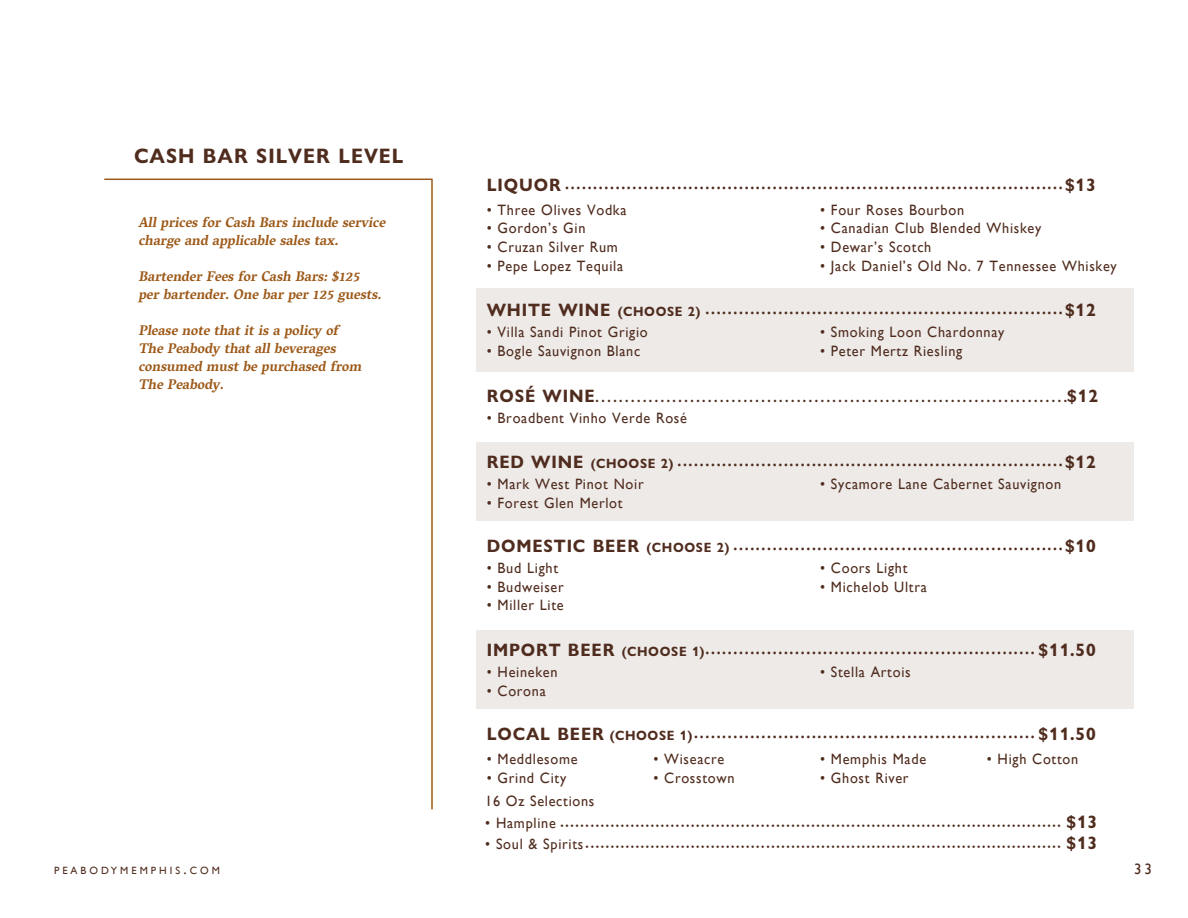
<style>
.page{position:relative;width:1188px;height:918px;background:#fff}
.page>*{position:absolute;margin:0;border:0;box-sizing:border-box;transform-origin:0 0}
.t1{font:700 21px "Gill Sans Nova";letter-spacing:.05em;color:#502c1e;scale:.95 1}
.t2{font:15px "Gill Sans";letter-spacing:.05em;color:#502c1e;scale:.95 1}
.t3{font:15px "Gill Sans";color:#502c1e}
.t4{font:italic 700 14.25px/18px "Vesper Devanagari Libre";color:#9d5918;scale:.95 1}
.t5{font:700 13.5px "Gill Sans Nova";color:#502c1e;scale:.95 1}
.t6{font:10.5px "Gill Sans";letter-spacing:.285em;color:#502c1e}
.t7{font:700 9px "Gill Sans Nova";color:#502c1e;scale:.95 1}
.t8{font:700 9px "Vesper Devanagari Libre";color:#502c1e;scale:.95 1}
.s1{font-size:18px}
.s2{font-size:13.5px}
.s3{font-family:"Gill Sans";font-weight:400;font-size:15px}
.s4{font-family:"Gill Sans Nova";font-size:18px}
.s5{font-size:15px}
</style>
<div class="page">
<svg style="left:104px;top:178px;width:329px;height:632px"></svg>
<div style="left:477px;top:442px;width:657px;height:78px;background:#edeae8"></div>
<div style="left:477px;top:630px;width:657px;height:78px;background:#edeae8"></div>
<div style="left:477px;top:288px;width:657px;height:84px;background:#edeae8"></div>
<h1 class="t1" style="left:134px;top:143px;width:285px">CASH BAR SILVER LEVEL</h1>
<h3 class="t4" style="left:139px;top:215px;width:265px">All prices for Cash Bars include service charge and applicable sales tax.</h3>
<h3 class="t4" style="left:139px;top:269px;width:261px">Bartender Fees for Cash Bars: $125 per bartender. One bar per 125 guests.</h3>
<h3 class="t4" style="left:139px;top:323px;width:239px">Please note that it is a policy of<br>The Peabody that all beverages consumed must be purchased from<br>The Peabody.</h3>
<p class="t7" style="left:487px;top:182px;width:643px"><span class="s1">LIQUOR</span> •••••••••••••••••••••••••••••••••••••••••••••••••••••••••••••••••••••••••••••••••••••••••<span class="s1">$13</span></p>
<h2 class="t2" style="left:487px;top:201px;width:149px">• Three Olives Vodka</h2>
<h2 class="t2" style="left:487px;top:220px;width:105px">• Gordon’s Gin</h2>
<h2 class="t2" style="left:487px;top:238px;width:140px">• Cruzan Silver Rum</h2>
<h2 class="t2" style="left:487px;top:257px;width:145px">• Pepe Lopez Tequila</h2>
<h2 class="t2" style="left:820px;top:201px;width:153px">• Four Roses Bourbon</h2>
<h2 class="t2" style="left:820px;top:220px;width:234px">• Canadian Club Blended Whiskey</h2>
<h2 class="t2" style="left:820px;top:238px;width:119px">• Dewar’s Scotch</h2>
<h2 class="t2" style="left:820px;top:257px;width:314px">• Jack Daniel’s Old No. 7 Tennessee Whiskey</h2>
<p class="t7" style="left:487px;top:307px;width:643px"><span class="s1">WHITE WINE</span> <span class="s2">(CHOOSE 2)</span> ••••••••••••••••••••••••••••••••••••••••••••••••••••••••••••••••<span class="s1">$12</span></p>
<h2 class="t2" style="left:487px;top:323px;width:171px">• Villa Sandi Pinot Grigio</h2>
<h2 class="t2" style="left:487px;top:342px;width:163px">• Bogle Sauvignon Blanc</h2>
<h2 class="t2" style="left:820px;top:323px;width:195px">• Smoking Loon Chardonnay</h2>
<h2 class="t2" style="left:820px;top:342px;width:151px">• Peter Mertz Riesling</h2>
<h3 class="t5" style="left:487px;top:389px;width:645px"><span class="s1">ROSÉ WINE</span>................................................................................<span class="s1">$12</span></h3>
<h2 class="t2" style="left:487px;top:409px;width:212px">• Broadbent Vinho Verde Rosé</h2>
<p class="t7" style="left:487px;top:459px;width:643px"><span class="s1">RED WINE</span> <span class="s2">(CHOOSE 2)</span> •••••••••••••••••••••••••••••••••••••••••••••••••••••••••••••••••••••<span class="s1">$12</span></p>
<h2 class="t2" style="left:487px;top:475px;width:167px">• Mark West Pinot Noir</h2>
<h2 class="t2" style="left:487px;top:494px;width:145px">• Forest Glen Merlot</h2>
<h2 class="t2" style="left:820px;top:475px;width:255px">• Sycamore Lane Cabernet Sauvignon</h2>
<p class="t7" style="left:487px;top:543px;width:643px"><span class="s1">DOMESTIC BEER</span> <span class="s2">(CHOOSE 2)</span> •••••••••••••••••••••••••••••••••••••••••••••••••••••••••••<span class="s1">$10</span></p>
<h2 class="t2" style="left:487px;top:559px;width:77px">• Bud Light</h2>
<h2 class="t2" style="left:487px;top:578px;width:83px">• Budweiser</h2>
<h2 class="t2" style="left:487px;top:597px;width:83px">• Miller Lite</h2>
<h2 class="t2" style="left:820px;top:559px;width:93px">• Coors Light</h2>
<h2 class="t2" style="left:820px;top:578px;width:114px">• Michelob Ultra</h2>
<p class="t7" style="left:487px;top:647px;width:643px"><span class="s1">IMPORT BEER</span> <span class="s2">(CHOOSE 1)</span>••••••••••••••••••••••••••••••••••••••••••••••••••••••••••• <span class="s1">$11.50</span></p>
<h2 class="t2" style="left:487px;top:663px;width:76px">• Heineken</h2>
<h2 class="t2" style="left:487px;top:682px;width:64px">• Corona</h2>
<h2 class="t2" style="left:820px;top:663px;width:97px">• Stella Artois</h2>
<p class="t7" style="left:487px;top:732px;width:643px"><span class="s1">LOCAL BEER</span> <span class="s2">(CHOOSE 1)</span>••••••••••••••••••••••••••••••••••••••••••••••••••••••••••••• <span class="s1">$11.50</span></p>
<h2 class="t2" style="left:487px;top:750px;width:97px">• Meddlesome</h2>
<h2 class="t2" style="left:487px;top:769px;width:85px">• Grind City</h2>
<h2 class="t2" style="left:653px;top:750px;width:76px">• Wiseacre</h2>
<h2 class="t2" style="left:653px;top:769px;width:87px">• Crosstown</h2>
<h2 class="t2" style="left:820px;top:750px;width:113px">• Memphis Made</h2>
<h2 class="t2" style="left:820px;top:769px;width:95px">• Ghost River</h2>
<h2 class="t2" style="left:987px;top:750px;width:98px">• High Cotton</h2>
<h2 class="t2" style="left:485px;top:792px;width:116px">16 Oz Selections</h2>
<p class="t8" style="left:485px;top:819px;width:646px"><span class="s3">• Hampline</span> •••••••••••••••••••••••••••••••••••••••••••••••••••••••••••••••••••••••••••••••••••••••••••••••••••• <span class="s4">$13</span></p>
<p class="t8" style="left:485px;top:841px;width:646px"><span class="s3">• Soul &amp; Spirits</span>••••••••••••••••••••••••••••••••••••••••••••••••••••••••••••••••••••••••••••••••••••••••••••••• <span class="s4">$13</span></p>
<p class="t6" style="left:54px;top:865px;width:167px">PEABODYMEMPHIS<span class="s5">.</span>COM</p>
<h2 class="t3" style="left:1134px;top:861px;width:19px">33</h2>
</div>
